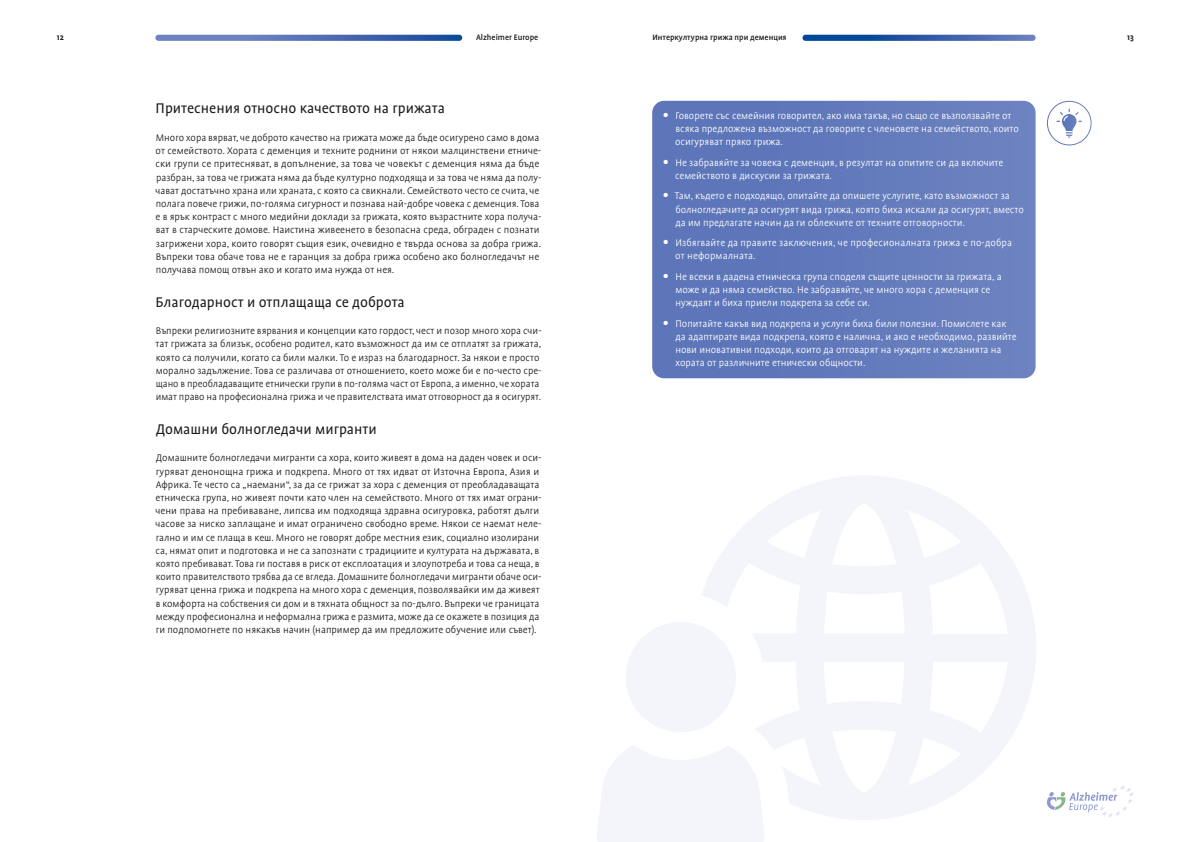
<style>
.page{position:relative;width:1191px;height:842px;background:#fff}
.page>*{position:absolute;margin:0;border:0;box-sizing:border-box;transform-origin:0 0}
.t1{font:16px "Profile Pro";color:#1d1d1b}
.t2{font:300 11px/13.2px "Profile Pro";color:#1d1d1b}
.t3{font:300 11px/13.2px "Profile Pro";color:#fff}
.t4{font:500 9px "Profile Pro";color:#1d1d1b}
.t5{font:700 9px "Profile Pro";color:#1d1d1b}
</style>
<div class="page">
<svg style="left:802px;top:35px;width:233px;height:6px"></svg>
<svg style="left:155px;top:35px;width:307px;height:6px;background:#5271b5"></svg>
<svg style="left:702px;top:476px;width:334px;height:344px"></svg>
<div style="left:625px;top:622px;width:111px;height:110px;background:#f4f5fb;border-radius:50%"></div>
<svg style="left:597px;top:745px;width:168px;height:97px"></svg>
<svg style="left:1047px;top:785px;width:87px;height:32px"></svg>
<svg style="left:652px;top:101px;width:383px;height:277px;background:#627abb"></svg>
<svg style="left:1056px;top:109px;width:26px;height:29px"></svg>
<div style="left:1047px;top:101px;width:44px;height:44px;border:1px solid #fff;border-radius:22px"></div>
<svg style="left:663px;top:113px;width:5px;height:4px"></svg>
<svg style="left:663px;top:160px;width:5px;height:4px"></svg>
<svg style="left:663px;top:193px;width:5px;height:5px"></svg>
<svg style="left:663px;top:240px;width:5px;height:4px"></svg>
<svg style="left:663px;top:274px;width:5px;height:4px"></svg>
<svg style="left:663px;top:320px;width:5px;height:5px"></svg>
<p class="t5" style="left:57px;top:32px;width:8px">12</p>
<p class="t4" style="left:476px;top:32px;width:64px">Alzheimer Europe</p>
<p class="t4" style="left:652px;top:32px;width:136px">Интеркултурна грижа при деменция</p>
<p class="t5" style="left:1127px;top:32px;width:8px">13</p>
<h1 class="t1" style="left:156px;top:100px;width:291px">Притеснения относно качеството на грижата</h1>
<p class="t2" style="left:156px;top:131px;width:387px">Много хора вярват, че доброто качество на грижата може да бъде осигурено само в дома от семейството. Хората с деменция и техните роднини от някои малцинствени етниче&shy;ски групи се притесняват, в допълнение, за това че човекът с деменция няма да бъде разбран, за това че грижата няма да бъде културно подходяща и за това че няма да полу&shy;чават достатъчно храна или храната, с която са свикнали. Семейството често се счита, че полага повече грижи, по-голяма сигурност и познава най-добре човека с деменция. Това е в ярък контраст с много медийни доклади за грижата, която възрастните хора получа&shy;ват в старческите домове. Наистина живеенето в безопасна среда, обграден с познати загрижени хора, които говорят същия език, очевидно е твърда основа за добра грижа.<br>Въпреки това обаче това не е гаранция за добра грижа особено ако болногледачът не получава помощ отвън ако и когато има нужда от нея.</p>
<h1 class="t1" style="left:156px;top:293px;width:251px">Благодарност и отплащаща се доброта</h1>
<p class="t2" style="left:156px;top:325px;width:388px">Въпреки религиозните вярвания и концепции като гордост, чест и позор много хора счи&shy;тат грижата за близък, особено родител, като възможност да им се отплатят за грижата, която са получили, когато са били малки. То е израз на благодарност. За някои е просто морално задължение. Това се различава от отношението, което може би е по-често сре&shy;щано в преобладаващите етнически групи в по-голяма част от Европа, а именно, че хората имат право на професионална грижа и че правителствата имат отговорност да я осигурят.</p>
<h1 class="t1" style="left:156px;top:420px;width:223px">Домашни болногледачи мигранти</h1>
<p class="t2" style="left:156px;top:452px;width:388px">Домашните болногледачи мигранти са хора, които живеят в дома на даден човек и оси&shy;гуряват денонощна грижа и подкрепа. Много от тях идват от Източна Европа, Азия и Африка. Те често са „наемани“, за да се грижат за хора с деменция от преобладаващата етническа група, но живеят почти като член на семейството. Много от тях имат ограни&shy;чени права на пребиваване, липсва им подходяща здравна осигуровка, работят дълги часове за ниско заплащане и имат ограничено свободно време. Някои се наемат неле&shy;гално и им се плаща в кеш. Много не говорят добре местния език, социално изолирани са, нямат опит и подготовка и не са запознати с традициите и културата на държавата, в която пребивават. Това ги поставя в риск от експлоатация и злоупотреба и това са неща, в които правителството трябва да се вгледа. Домашните болногледачи мигранти обаче оси&shy;гуряват ценна грижа и подкрепа на много хора с деменция, позволявайки им да живеят в комфорта на собствения си дом и в тяхната общност за по-дълго. Въпреки че границата между професионална и неформална грижа е размита, може да се окажете в позиция да ги подпомогнете по някакъв начин (например да им предложите обучение или съвет).</p>
<p class="t3" style="left:675px;top:109px;width:345px">Говорете със семейния говорител, ако има такъв, но също се възползвайте от всяка предложена възможност да говорите с членовете на семейството, които осигуряват пряко грижа.</p>
<p class="t3" style="left:675px;top:156px;width:330px">Не забравяйте за човека с деменция, в резултат на опитите си да включите семейството в дискусии за грижата.</p>
<p class="t3" style="left:675px;top:190px;width:350px">Там, където е подходящо, опитайте да опишете услугите, като възможност за болногледачите да осигурят вида грижа, която биха искали да осигурят, вместо да им предлагате начин да ги облекчите от техните отговорности.</p>
<p class="t3" style="left:675px;top:237px;width:338px">Избягвайте да правите заключения, че професионалната грижа е по-добра от неформалната.</p>
<p class="t3" style="left:675px;top:270px;width:328px">Не всеки в дадена етническа група споделя същите ценности за грижата, а може и да няма семейство. Не забравяйте, че много хора с деменция се нуждаят и биха приели подкрепа за себе си.</p>
<p class="t3" style="left:675px;top:317px;width:343px">Попитайте какъв вид подкрепа и услуги биха били полезни. Помислете как да адаптирате вида подкрепа, която е налична, и ако е необходимо, развийте нови иновативни подходи, които да отговарят на нуждите и желанията на хората от различните етнически общности.</p>
</div>
